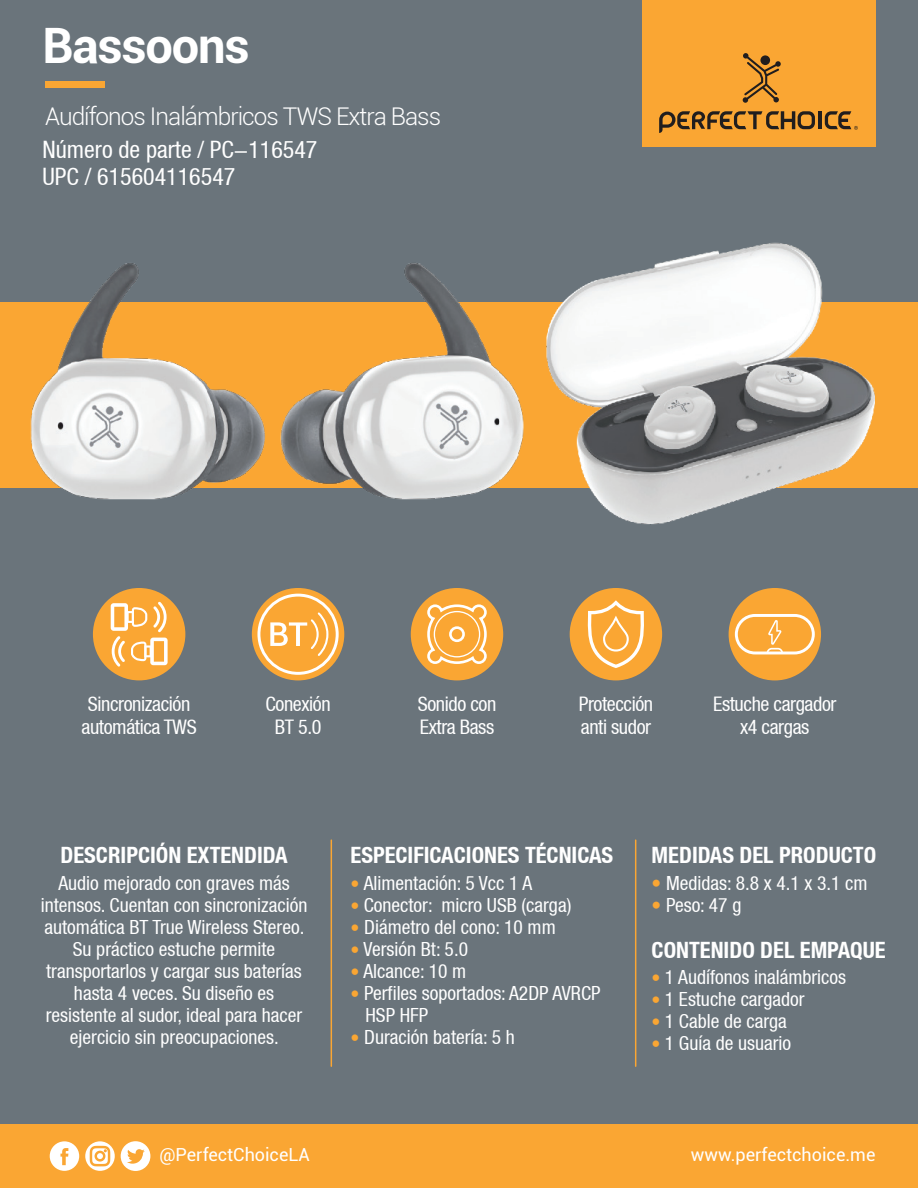
<style>
.page{position:relative;width:918px;height:1188px;background:#6a747b}
.page>*{position:absolute;margin:0;border:0;box-sizing:border-box;transform-origin:0 0}
.t1{font:700 48.9px "Roboto";letter-spacing:-.025em;color:#fff}
.t2{font:300 24.45px "Roboto";letter-spacing:-.04em;color:#fff}
.t3{font:condensed 24px/27px "Helvetica Neue LT";color:#fff}
.t4{font:700 condensed 22.5px "Helvetica Neue LT";color:#fff}
.t5{font:condensed 20.1px/23.5px "Helvetica Neue LT";letter-spacing:-.02em;color:#fff;text-align:center}
.t6{font:condensed 19.5px/22px "Helvetica Neue LT";color:#fff;text-align:center}
.t7{font:18px "Roboto";color:#fff}
.s1{font-size:18px;color:#faa633}
.s2{color:#faa633}
</style>
<div class="page">
<div style="left:0;top:1124px;width:918px;height:64px;background:#faa633"></div>
<div style="left:0;top:302px;width:918px;height:186px;background:#faa633"></div>
<div style="left:642px;top:0;width:233px;height:146px;background:#faa633"></div>
<hr style="left:818px;top:111px;width:4px;height:18px;background:#211e1e">
<svg style="left:825px;top:111px;width:33px;height:19px"></svg>
<svg style="left:659px;top:111px;width:156px;height:22px"></svg>
<svg style="left:743px;top:53px;width:38px;height:50px"></svg>
<svg style="left:50px;top:1141px;width:29px;height:30px"></svg>
<svg style="left:121px;top:1141px;width:29px;height:30px"></svg>
<svg style="left:85px;top:1141px;width:30px;height:30px"></svg>
<hr style="left:331px;top:840px;width:1px;height:226px;background:#faa633">
<hr style="left:635px;top:840px;width:1px;height:226px;background:#faa633">
<img style="left:546px;top:242px;width:329px;height:283px">
<div style="left:45px;top:81px;width:60px;height:7px;background:#faa633"></div>
<img style="left:30px;top:263px;width:494px;height:237px">
<svg style="left:252px;top:588px;width:92px;height:92px;background:#f9b04b"></svg>
<div style="left:257px;top:594px;width:82px;height:81px;border:3px solid #fff;border-radius:50%"></div>
<svg style="left:270px;top:611px;width:59px;height:47px;background:#fab75b"></svg>
<div style="left:411px;top:588px;width:92px;height:92px;background:#faa633;border-radius:50%"></div>
<svg style="left:427px;top:604px;width:60px;height:60px"></svg>
<div style="left:434px;top:611px;width:46px;height:46px;border:1px solid #fff;border-radius:50%"></div>
<div style="left:449px;top:626px;width:16px;height:16px;border:3px solid #fff;border-radius:50%"></div>
<div style="left:570px;top:588px;width:92px;height:92px;background:#faa633;border-radius:50%"></div>
<svg style="left:587px;top:600px;width:57px;height:68px"></svg>
<div style="left:93px;top:588px;width:92px;height:92px;background:#faa633;border-radius:50%"></div>
<svg style="left:111px;top:602px;width:57px;height:65px"></svg>
<div style="left:729px;top:588px;width:92px;height:92px;background:#faa633;border-radius:50%"></div>
<div style="left:735px;top:614px;width:80px;height:40px;border:3px solid #fff;border-radius:19px"></div>
<svg style="left:766px;top:620px;width:18px;height:35px"></svg>
<h1 class="t1" style="left:43px;top:11px;width:209px">Bassoons</h1>
<p class="t2" style="left:45px;top:99px;width:397px">Audífonos Inalámbricos TWS Extra Bass</p>
<p class="t3" style="left:43px;top:136px;width:276px">Número de parte / PC-116547<br>UPC / 615604116547</p>
<p class="t5" style="left:82px;top:692px;width:117px">Sincronización automática TWS</p>
<p class="t5" style="left:266px;top:692px;width:67px">Conexión<br>BT 5.0</p>
<p class="t5" style="left:418px;top:692px;width:80px;text-align:left">Sonido con<br>Extra Bass</p>
<p class="t5" style="left:579px;top:692px;width:76px;text-align:left">Protección anti sudor</p>
<p class="t5" style="left:713px;top:692px;width:125px">Estuche cargador x4 cargas</p>
<p class="t4" style="left:61px;top:842px;width:229px">DESCRIPCIÓN EXTENDIDA</p>
<p class="t6" style="left:41px;top:872px;width:268px">Audio mejorado con graves más intensos. Cuentan con sincronización automática BT True Wireless Stereo.<br>Su práctico estuche permite transportarlos y cargar sus baterías hasta 4 veces. Su diseño es resistente al sudor, ideal para hacer ejercicio sin preocupaciones.</p>
<p class="t7" style="left:159px;top:1142px;width:152px">@PerfectChoiceLA</p>
<p class="t4" style="left:351px;top:842px;width:264px">ESPECIFICACIONES TÉCNICAS</p>
<p class="t6" style="left:351px;top:872px;width:183px"><span class="s1">•</span> Alimentación: 5 Vcc 1 A</p>
<p class="t6" style="left:351px;top:894px;width:222px"><span class="s1">•</span> Conector: micro USB (carga)</p>
<p class="t6" style="left:351px;top:916px;width:207px"><span class="s1">•</span> Diámetro del cono: 10 mm</p>
<p class="t6" style="left:351px;top:938px;width:119px"><span class="s1">•</span> Versión Bt: 5.0</p>
<p class="t6" style="left:351px;top:960px;width:117px"><span class="s1">•</span> Alcance: 10 m</p>
<p class="t6" style="left:366px;top:982px;width:236px;text-align:left;text-indent:-15px"><span class="s1">•</span> Perfiles soportados: A2DP AVRCP<br>HSP HFP</p>
<p class="t6" style="left:351px;top:1026px;width:166px"><span class="s1">•</span> Duración batería: 5 h</p>
<p class="t4" style="left:652px;top:842px;width:226px">MEDIDAS DEL PRODUCTO</p>
<p class="t6" style="left:652px;top:872px;width:217px"><span class="s2">•</span> Medidas: 8.8 x 4.1 x 3.1 cm</p>
<p class="t6" style="left:652px;top:894px;width:91px"><span class="s2">•</span> Peso: 47 g</p>
<p class="t4" style="left:652px;top:936px;width:236px">CONTENIDO DEL EMPAQUE</p>
<p class="t6" style="left:652px;top:966px;width:196px"><span class="s1">•</span> 1 Audífonos inalámbricos</p>
<p class="t6" style="left:652px;top:988px;width:154px"><span class="s1">•</span> 1 Estuche cargador</p>
<p class="t6" style="left:652px;top:1010px;width:137px"><span class="s1">•</span> 1 Cable de carga</p>
<p class="t6" style="left:652px;top:1032px;width:141px"><span class="s1">•</span> 1 Guía de usuario</p>
<p class="t7" style="left:691px;top:1142px;width:186px">www.perfectchoice.me</p>
</div>
